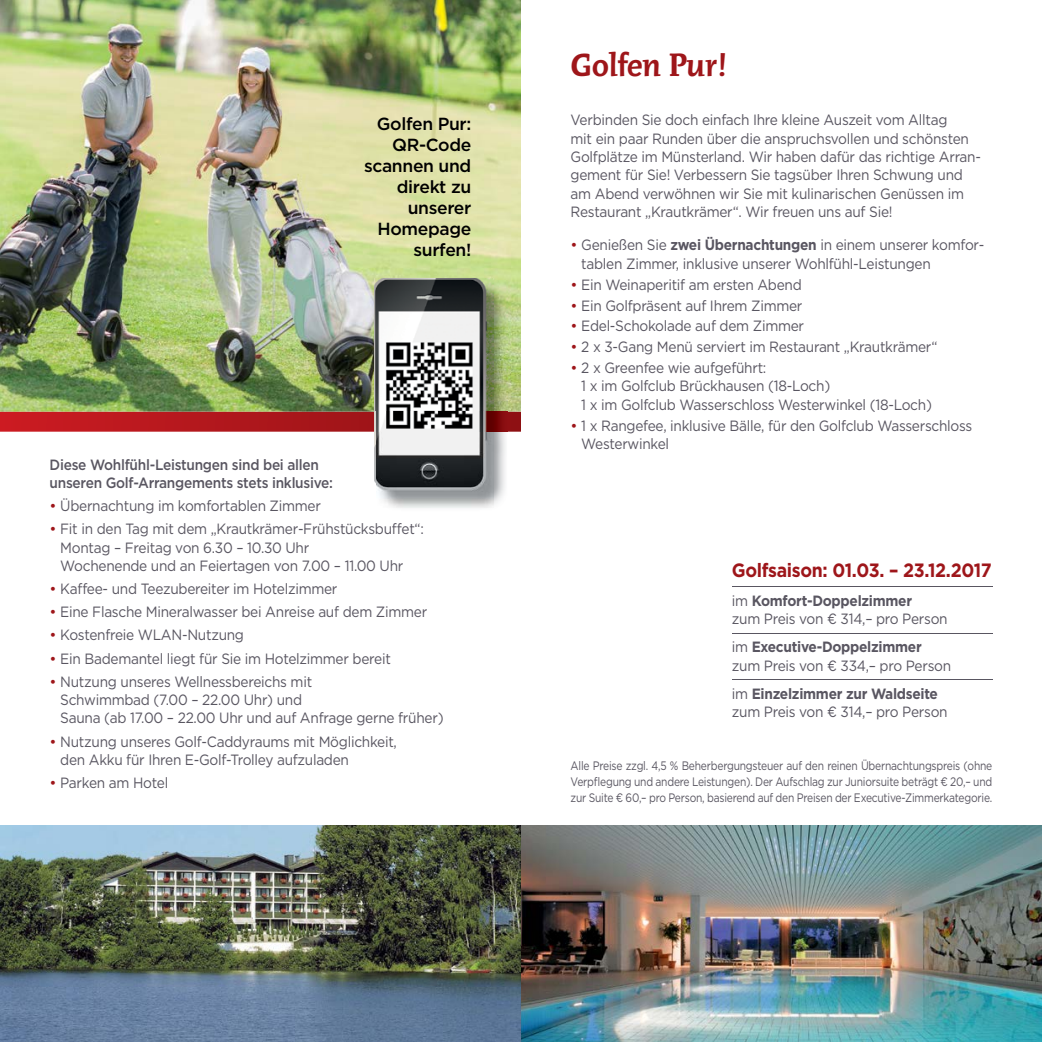
<style>
.page{position:relative;width:1042px;height:1042px;background:#fff}
.page>*{position:absolute;margin:0;border:0;box-sizing:border-box;transform-origin:0 0}
.t1{font:35px "Rayuela Negra";letter-spacing:-.02em;color:#9e161a}
.t2{font:700 19.25px "Gotham";letter-spacing:-.02em;color:#9e161a;scale:.92 1}
.t3{font:500 17.5px/21px "Gotham";letter-spacing:-.02em;color:#000;text-align:right}
.t4{font:14.88px/18.4px "Gotham";letter-spacing:-.02em;color:#595661;scale:.92 1}
.t5{font:500 14.88px/18.4px "Gotham";letter-spacing:-.02em;color:#595661;scale:.92 1}
.t6{font:12.25px/15.8px "Gotham";letter-spacing:-.02em;color:#595661;text-align:justify;scale:.84 1}
.s1{color:#9e161a}
.s2{font-weight:700}
</style>
<div class="page">
<img style="left:0;top:0;width:521px;height:412px">
<img style="left:0;top:825px;width:1042px;height:217px">
<svg style="left:0;top:412px;width:521px;height:20px"></svg>
<img style="left:493px;top:281px;width:14px;height:151px">
<img style="left:493px;top:432px;width:13px;height:74px">
<img style="left:374px;top:432px;width:3px;height:54px">
<img style="left:374px;top:278px;width:119px;height:134px">
<img style="left:374px;top:412px;width:3px;height:20px">
<img style="left:377px;top:281px;width:116px;height:227px">
<hr style="left:732px;top:586px;width:260px;height:1px;background:#595661">
<hr style="left:732px;top:632px;width:260px;height:1px;background:#595661">
<hr style="left:732px;top:679px;width:260px;height:1px;background:#595661">
<p class="t3" style="left:364px;top:113px;width:109px">Golfen Pur:<br>QR-Code scannen und direkt zu unserer<br>Homepage surfen!</p>
<p class="t5" style="left:50px;top:455px;width:309px">Diese Wohlfühl-Leistungen sind bei allen unseren Golf-Arrangements stets inklusive:</p>
<p class="t4" style="left:50px;top:496px;width:296px"><span class="s1">•</span> Übernachtung im komfortablen Zimmer</p>
<p class="t4" style="left:60px;top:520px;width:397px;text-indent:-11px"><span class="s1">•</span> Fit in den Tag mit dem „Krautkrämer-Frühstücksbuffet“:<br>Montag – Freitag von 6.30 – 10.30 Uhr<br>Wochenende und an Feiertagen von 7.00 – 11.00 Uhr</p>
<p class="t4" style="left:50px;top:579px;width:314px"><span class="s1">•</span> Kaffee- und Teezubereiter im Hotelzimmer</p>
<p class="t4" style="left:50px;top:602px;width:412px"><span class="s1">•</span> Eine Flasche Mineralwasser bei Anreise auf dem Zimmer</p>
<p class="t4" style="left:50px;top:626px;width:213px"><span class="s1">•</span> Kostenfreie WLAN-Nutzung</p>
<p class="t4" style="left:50px;top:649px;width:372px"><span class="s1">•</span> Ein Bademantel liegt für Sie im Hotelzimmer bereit</p>
<p class="t4" style="left:60px;top:672px;width:418px;text-indent:-11px"><span class="s1">•</span> Nutzung unseres Wellness bereichs mit<br>Schwimmbad (7.00 – 22.00 Uhr) und<br>Sauna (ab 17.00 – 22.00 Uhr und auf Anfrage gerne früher)</p>
<p class="t4" style="left:60px;top:732px;width:367px;text-indent:-11px"><span class="s1">•</span> Nutzung unseres Golf-Caddyraums mit Möglichkeit, den Akku für Ihren E-Golf-Trolley aufzuladen</p>
<p class="t4" style="left:50px;top:773px;width:130px"><span class="s1">•</span> Parken am Hotel</p>
<h1 class="t1" style="left:570px;top:46px;width:158px">Golfen Pur!</h1>
<p class="t4" style="left:570px;top:110px;width:448px">Verbinden Sie doch einfach Ihre kleine Auszeit vom Alltag<br>mit ein paar Runden über die anspruchsvollen und schönsten Golfplätze im Münsterland. Wir haben dafür das richtige Arran&shy;gement für Sie! Verbessern Sie tagsüber Ihren Schwung und am Abend verwöhnen wir Sie mit kulinarischen Genüssen im Restaurant „Krautkrämer“. Wir freuen uns auf Sie!</p>
<p class="t4" style="left:581px;top:236px;width:440px;text-indent:-11px"><span class="s1">•</span> Genießen Sie <span class="s2">zwei Übernachtungen</span> in einem unserer komfor&shy;tablen Zimmer, inklusive unserer Wohlfühl-Leistungen</p>
<p class="t4" style="left:570px;top:275px;width:253px"><span class="s1">•</span> Ein Weinaperitif am ersten Abend</p>
<p class="t4" style="left:570px;top:296px;width:253px"><span class="s1">•</span> Ein Golfpräsent auf Ihrem Zimmer</p>
<p class="t4" style="left:570px;top:317px;width:255px"><span class="s1">•</span> Edel-Schokolade auf dem Zimmer</p>
<p class="t4" style="left:570px;top:337px;width:400px"><span class="s1">•</span> 2 x 3-Gang Menü serviert im Restaurant „Krautkrämer“</p>
<p class="t4" style="left:581px;top:358px;width:383px;text-indent:-11px"><span class="s1">•</span> 2 x Greenfee wie aufgeführt:<br>1 x im Golfclub Brückhausen (18-Loch)<br>1 x im Golfclub Wasserschloss Westerwinkel (18-Loch)</p>
<p class="t4" style="left:581px;top:416px;width:427px;text-indent:-11px"><span class="s1">•</span> 1 x Rangefee, inklusive Bälle, für den Golfclub Wasserschloss<br>Westerwinkel</p>
<p class="t2" style="left:732px;top:558px;width:284px">Golfsaison: 01.03. – 23.12.2017</p>
<p class="t4" style="left:732px;top:591px;width:236px">im <span class="s2">Komfort-Doppelzimmer<br></span>zum Preis von € 314,– pro Person</p>
<p class="t4" style="left:732px;top:637px;width:240px">im <span class="s2">Executive-Doppelzimmer </span>zum Preis von € 334,– pro Person</p>
<p class="t4" style="left:732px;top:684px;width:236px">im <span class="s2">Einzelzimmer zur Waldseite </span>zum Preis von € 314,– pro Person</p>
<p class="t6" style="left:570px;top:758px;width:503px">Alle Preise zzgl. 4,5 % Beherbergungsteuer auf den reinen Übernachtungspreis (ohne Verpflegung und andere Leistungen). Der Aufschlag zur Juniorsuite beträgt € 20,– und zur Suite € 60,– pro Person, basierend auf den Preisen der Executive-Zimmerkategorie.</p>
</div>
